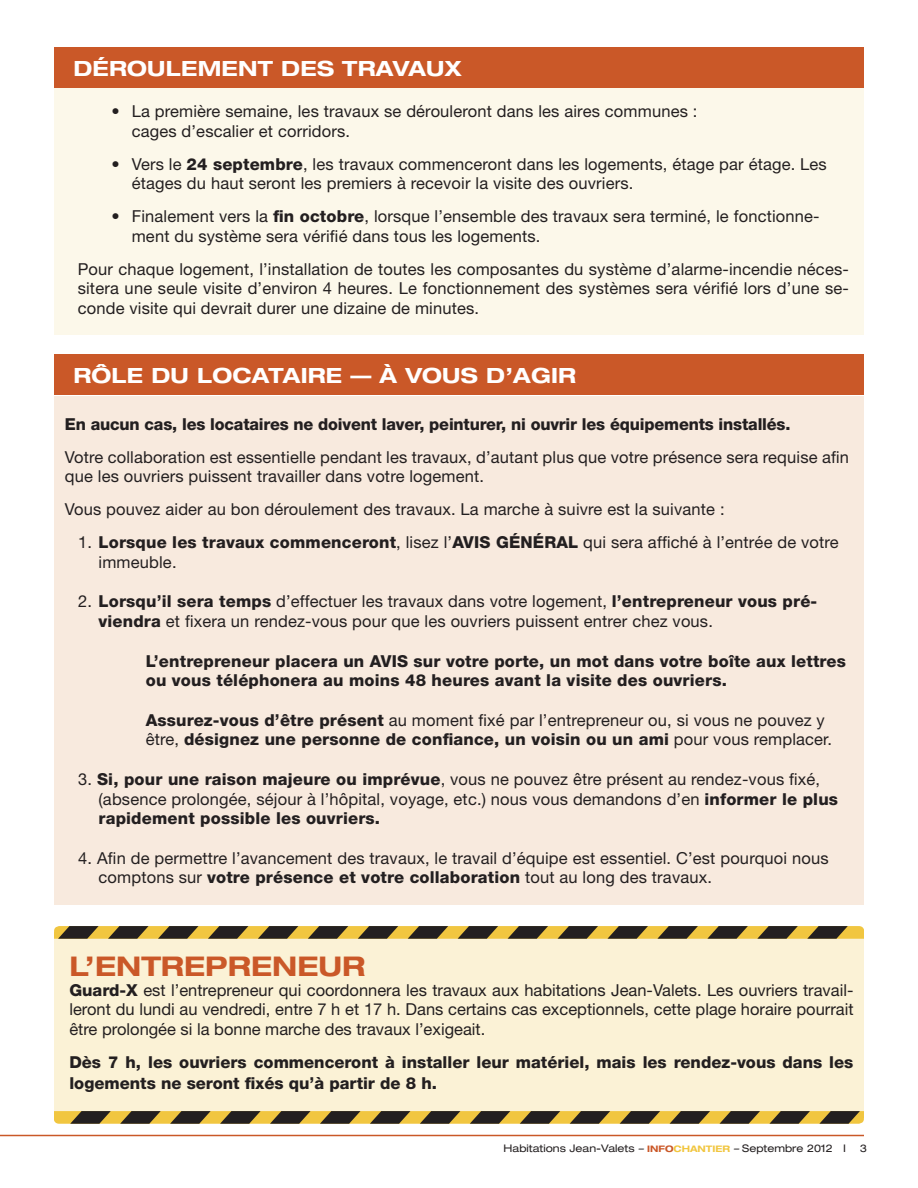
<style>
.page{position:relative;width:918px;height:1188px;background:#fff}
.page>*{position:absolute;margin:0;border:0;box-sizing:border-box;transform-origin:0 0}
.t1{font:700 expanded 27.15px "Helvetica Neue";color:#ca5828}
.t2{font:700 expanded 21px "Helvetica Neue";letter-spacing:.01em;color:#fff}
.t3{font:16.5px/19.5px "Helvetica Neue";letter-spacing:.01em;color:#231f20}
.t4{font:800 16.5px/19.5px "Helvetica Neue";color:#231f20}
.t5{font:expanded 10.5px "Helvetica Neue";color:#231f20}
.t6{font:700 expanded 9px "Helvetica Neue";color:#f1c640}
.s1{font-weight:800}
.s2{font-weight:400}
.s3{font-style:italic}
.s4{font-weight:700;font-size:9px;color:#ca5828}
</style>
<div class="page">
<div style="left:54px;top:57px;width:810px;height:278px;background:#fcf8ea"></div>
<div style="left:54px;top:396px;width:810px;height:509px;background:#f8eade"></div>
<div style="left:54px;top:47px;width:810px;height:41px;background:#ca5828"></div>
<hr style="left:0;top:1135px;width:864px;height:1px;background:#ca5828">
<div style="left:54px;top:354px;width:810px;height:41px;background:#ca5828"></div>
<div style="left:54px;top:939px;width:810px;height:172px;background:#fbf2d6"></div>
<svg style="left:54px;top:1111px;width:810px;height:13px;background:#7d6930"></svg>
<svg style="left:54px;top:926px;width:810px;height:13px;background:#7d6830"></svg>
<p class="t2" style="left:73px;top:55px;width:390px">DÉROULEMENT DES TRAVAUX</p>
<p class="t3" style="left:132px;top:101px;width:567px;text-indent:-20px">• La première semaine, les travaux se dérouleront dans les aires communes : cages d’escalier et corridors.</p>
<p class="t3" style="left:132px;top:154px;width:697px;text-indent:-20px">• Vers le <span class="s1">24 septembre</span>, les travaux commenceront dans les logements, étage par étage. Les étages du haut seront les premiers à recevoir la visite des ouvriers.</p>
<p class="t3" style="left:132px;top:206px;width:689px;text-indent:-20px">• Finalement vers la <span class="s1">fin octobre</span>, lorsque l’ensemble des travaux sera terminé, le fonctionne&shy;ment du système sera vérifié dans tous les logements.</p>
<p class="t3" style="left:78px;top:259px;width:773px;text-align:justify">Pour chaque logement, l’installation de toutes les composantes du système d’alarme-incendie néces&shy;sitera une seule visite d’environ 4 heures. Le fonctionnement des systèmes sera vérifié lors d’une se&shy;conde visite qui devrait durer une dizaine de minutes.</p>
<p class="t2" style="left:73px;top:362px;width:504px">RÔLE DU LOCATAIRE — À VOUS D’AGIR</p>
<p class="t4" style="left:65px;top:414px;width:727px">En aucun cas, les locataires ne doivent laver, peinturer, ni ouvrir les équipements installés.</p>
<p class="t3" style="left:65px;top:447px;width:786px">Votre collaboration est essentielle pendant les travaux, d’autant plus que votre présence sera requise afin que les ouvriers puissent travailler dans votre logement.</p>
<p class="t3" style="left:65px;top:499px;width:661px">Vous pouvez aider au bon déroulement des travaux. La marche à suivre est la suivante :</p>
<p class="t3" style="left:99px;top:532px;width:742px;text-indent:-20px">1. <span class="s1">Lorsque les travaux commenceront</span>, lisez l’<span class="s1">AVIS GÉNÉRAL</span> qui sera affiché à l’entrée de votre immeuble.</p>
<p class="t3" style="left:99px;top:592px;width:720px;text-indent:-20px">2. <span class="s1">Lorsqu’il sera temps</span> d’effectuer les travaux dans votre logement, <span class="s1">l’entrepreneur vous pré&shy;viendra</span> et fixera un rendez-vous pour que les ouvriers puissent entrer chez vous.</p>
<p class="t4" style="left:146px;top:651px;width:702px">L’entrepreneur placera un AVIS sur votre porte, un mot dans votre boîte aux lettres ou vous téléphonera au moins 48 heures avant la visite des ouvriers.</p>
<p class="t4" style="left:146px;top:710px;width:688px">Assurez-vous d’être présent <span class="s2">au moment fixé par l’entrepreneur ou, si vous ne pouvez y être,</span> désignez une personne de confiance, un voisin ou un ami <span class="s2">pour vous remplacer.</span></p>
<p class="t3" style="left:99px;top:769px;width:741px;text-indent:-20px">3. <span class="s1">Si, pour une raison majeure ou imprévue</span>, vous ne pouvez être présent au rendez-vous fixé, (absence prolongée, séjour à l’hôpital, voyage, etc.) nous vous demandons d’en <span class="s1">informer le plus rapidement possible les ouvriers.</span></p>
<p class="t3" style="left:99px;top:848px;width:732px;text-indent:-20px">4. Afin de permettre l’avancement des travaux, le travail d’équipe est essentiel. C’est pourquoi nous comptons sur <span class="s1">votre présence et votre collaboration</span> tout au long des travaux.</p>
<h1 class="t1" style="left:69px;top:949px;width:298px">L’ENTREPRENEUR</h1>
<p class="t3" style="left:69px;top:980px;width:786px;text-align:justify"><span class="s1">Guard-X</span> est l’entrepreneur qui coordonnera les travaux aux habitations Jean-Valets. Les ouvriers travail&shy;leront du lundi au vendredi, entre 7 h et 17 h. Dans certains cas exceptionnels, cette plage horaire pourrait être prolongée si la bonne marche des travaux l’exigeait.</p>
<p class="t4" style="left:69px;top:1051px;width:786px;line-height:21px">Dès 7 h, les ouvriers commenceront à installer leur matériel, mais les rendez-vous dans les logements ne seront fixés qu’à partir de 8 h.</p>
<p class="t5" style="left:504px;top:1142px;width:156px">Habitations Jean-Valets <span class="s3">–</span> <span class="s4">INFO</span></p>
<p class="t6" style="left:674px;top:1143px;width:25px">CHANTIER</p>
<p class="t5" style="left:734px;top:1142px;width:114px"><span class="s3">–</span> Septembre 2012 I</p>
<p class="t5" style="left:860px;top:1142px;width:9px">3</p>
</div>
